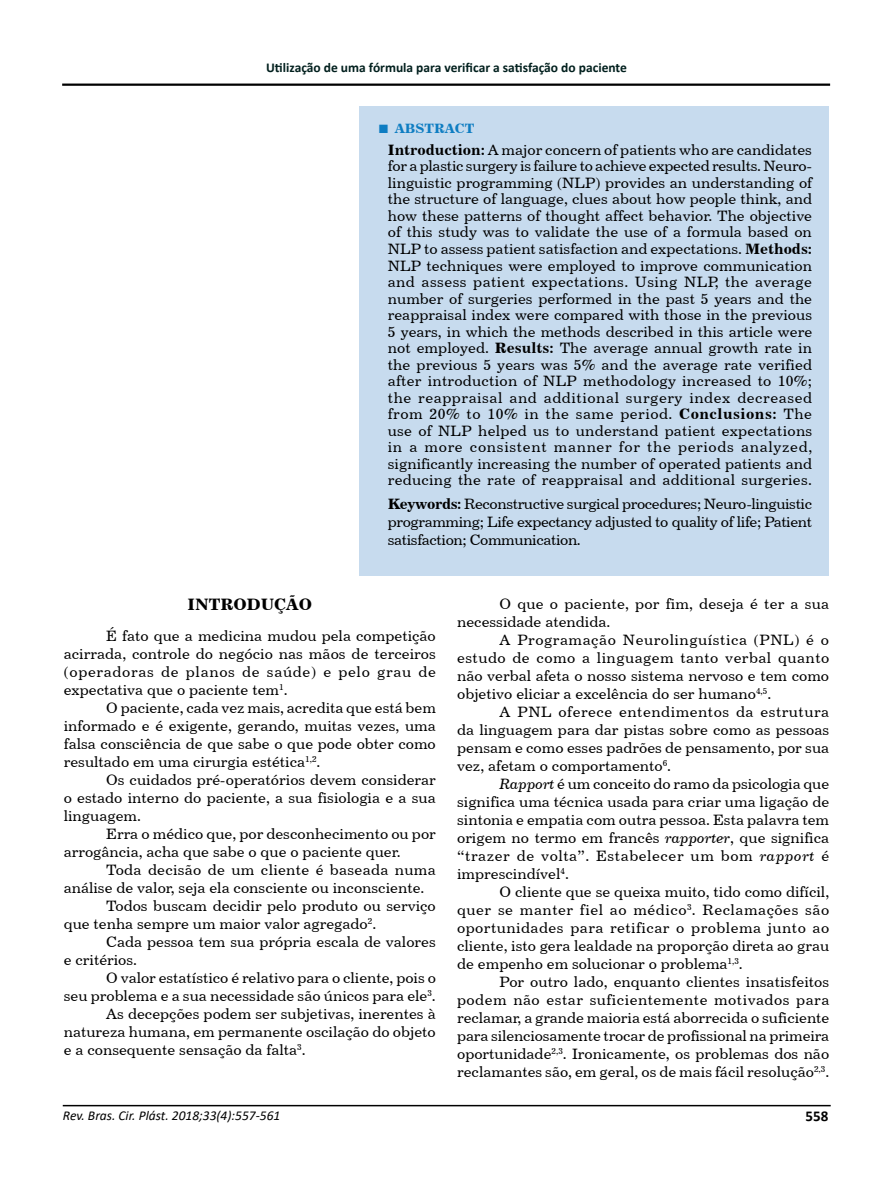
<style>
.page{position:relative;width:893px;height:1191px;background:#fff}
.page>*{position:absolute;margin:0;border:0;box-sizing:border-box;transform-origin:0 0}
.t1{font:16.5px "Century 731 BT Bold A";color:#000}
.t2{font:15px/18px "Century 731 BT Roman A";color:#000;text-align:justify}
.t3{font:15px "Century 731 BT Roman A";letter-spacing:.02em;color:#000}
.t4{font:700 15px "Calibri";color:#000}
.t5{font:700 13.5px "Calibri";color:#001f1d}
.t6{font:italic 13.5px "Calibri";color:#000}
.t7{font:13.5px "Century 731 BT Bold A";color:#0e7dc2}
.s1{font-family:"Times New Roman";font-weight:700;font-size:18px}
.s2{font-family:"Century 731 BT Bold A"}
.s3{font-family:"Century 731 BT Italic A"}
</style>
<div class="page">
<hr style="left:63px;top:1104px;width:768px;height:2px;background:#000">
<hr style="left:62px;top:84px;width:768px;height:2px;background:#000">
<div style="left:359px;top:106px;width:470px;height:469px;background:#c7dbee"></div>
<p class="t5" style="left:266px;top:58px;width:362px">Utilização de uma fórmula para verificar a satisfação do paciente</p>
<p class="t7" style="left:378px;top:120px;width:98px"><span class="s1">■</span> ABSTRACT</p>
<p class="t2" style="left:388px;top:141px;width:426px;line-height:16.5px"><span class="s2">Introduction:</span> A major concern of patients who are candidates for a plastic surgery is failure to achieve expected results. Neuro&shy;linguistic programming (NLP) provides an understanding of the structure of language, clues about how people think, and how these patterns of thought affect behavior. The objective of this study was to validate the use of a formula based on NLP to assess patient satisfaction and expectations. <span class="s2">Methods:<br></span>NLP techniques were employed to improve communication and assess patient expectations. Using NLP, the average number of surgeries performed in the past 5 years and the reappraisal index were compared with those in the previous 5 years, in which the methods described in this article were not employed. <span class="s2">Results:</span> The average annual growth rate in the previous 5 years was 5% and the average rate verified after introduction of NLP methodology increased to 10%; the reappraisal and additional surgery index decreased from 20% to 10% in the same period. <span class="s2">Conclusions:</span> The use of NLP helped us to understand patient expectations in a more consistent manner for the periods analyzed, significantly increasing the number of operated patients and reducing the rate of reappraisal and additional surgeries.</p>
<p class="t2" style="left:388px;top:494px;width:426px"><span class="s2">Keywords:</span> Reconstructive surgical procedures; Neuro-linguistic programming; Life expectancy adjusted to quality of life; Patient satisfaction; Communication.</p>
<p class="t1" style="left:188px;top:594px;width:126px">INTRODUÇÃO</p>
<p class="t2" style="left:64px;top:626px;width:374px;text-indent:43px">É fato que a medicina mudou pela competição acirrada, controle do negócio nas mãos de terceiros (operadoras de planos de saúde) e pelo grau de expectativa que o paciente tem<sup>1</sup>.</p>
<p class="t2" style="left:64px;top:698px;width:374px;text-indent:43px">O paciente, cada vez mais, acredita que está bem informado e é exigente, gerando, muitas vezes, uma falsa consciência de que sabe o que pode obter como resultado em uma cirurgia estética<sup>1,2</sup>.</p>
<p class="t2" style="left:64px;top:770px;width:374px;text-indent:43px">Os cuidados pré-operatórios devem considerar o estado interno do paciente, a sua fisiologia e a sua linguagem.</p>
<p class="t2" style="left:64px;top:824px;width:374px;text-indent:43px">Erra o médico que, por desconhecimento ou por arrogância, acha que sabe o que o paciente quer.</p>
<p class="t3" style="left:106px;top:860px;width:331px">Toda decisão de um cliente é baseada numa</p>
<p class="t2" style="left:64px;top:878px;width:362px">análise de valor, seja ela consciente ou inconsciente.</p>
<p class="t2" style="left:106px;top:896px;width:331px">Todos buscam decidir pelo produto ou serviço</p>
<p class="t2" style="left:64px;top:914px;width:314px">que tenha sempre um maior valor agregado<sup>2</sup>.</p>
<p class="t2" style="left:106px;top:932px;width:331px">Cada pessoa tem sua própria escala de valores</p>
<p class="t2" style="left:64px;top:950px;width:75px">e critérios.</p>
<p class="t2" style="left:106px;top:968px;width:331px">O valor estatístico é relativo para o cliente, pois o</p>
<p class="t2" style="left:64px;top:986px;width:374px">seu problema e a sua necessidade são únicos para ele<sup>3</sup>.</p>
<p class="t2" style="left:106px;top:1004px;width:331px">As decepções podem ser subjetivas, inerentes à</p>
<p class="t2" style="left:64px;top:1022px;width:374px">natureza humana, em permanente oscilação do objeto</p>
<p class="t2" style="left:64px;top:1040px;width:243px">e a consequente sensação da falta<sup>3</sup>.</p>
<p class="t2" style="left:457px;top:594px;width:373px;text-indent:43px">O que o paciente, por fim, deseja é ter a sua necessidade atendida.</p>
<p class="t2" style="left:457px;top:630px;width:374px;text-indent:43px">A Programação Neurolinguística (PNL) é o estudo de como a linguagem tanto verbal quanto não verbal afeta o nosso sistema nervoso e tem como objetivo eliciar a excelência do ser humano<sup>4,5</sup>.</p>
<p class="t2" style="left:457px;top:702px;width:374px;text-indent:43px">A PNL oferece entendimentos da estrutura da linguagem para dar pistas sobre como as pessoas pensam e como esses padrões de pensamento, por sua vez, afetam o comportamento<sup>6</sup>.</p>
<p class="t2" style="left:457px;top:774px;width:374px;text-indent:43px"><span class="s3">Rapport</span> é um conceito do ramo da psicologia que significa uma técnica usada para criar uma ligação de sintonia e empatia com outra pessoa. Esta palavra tem origem no termo em francês <span class="s3">rapporter</span>, que significa “trazer de volta”. Estabelecer um bom <span class="s3">rapport</span> é imprescindível<sup>4</sup>.</p>
<p class="t2" style="left:457px;top:882px;width:374px;text-indent:43px">O cliente que se queixa muito, tido como difícil, quer se manter fiel ao médico<sup>3</sup>. Reclamações são oportunidades para retificar o problema junto ao cliente, isto gera lealdade na proporção direta ao grau de empenho em solucionar o problema<sup>1,3</sup>.</p>
<p class="t2" style="left:457px;top:972px;width:374px;text-indent:43px">Por outro lado, enquanto clientes insatisfeitos podem não estar suficientemente motivados para reclamar, a grande maioria está aborrecida o suficiente para silenciosamente trocar de profissional na primeira oportunidade<sup>2,3</sup>. Ironicamente, os problemas dos não reclamantes são, em geral, os de mais fácil resolução<sup>2,3</sup>.</p>
<p class="t6" style="left:63px;top:1105px;width:219px">Rev. Bras. Cir. Plást. 2018;33(4):557-561</p>
<p class="t4" style="left:806px;top:1105px;width:24px">558</p>
</div>
